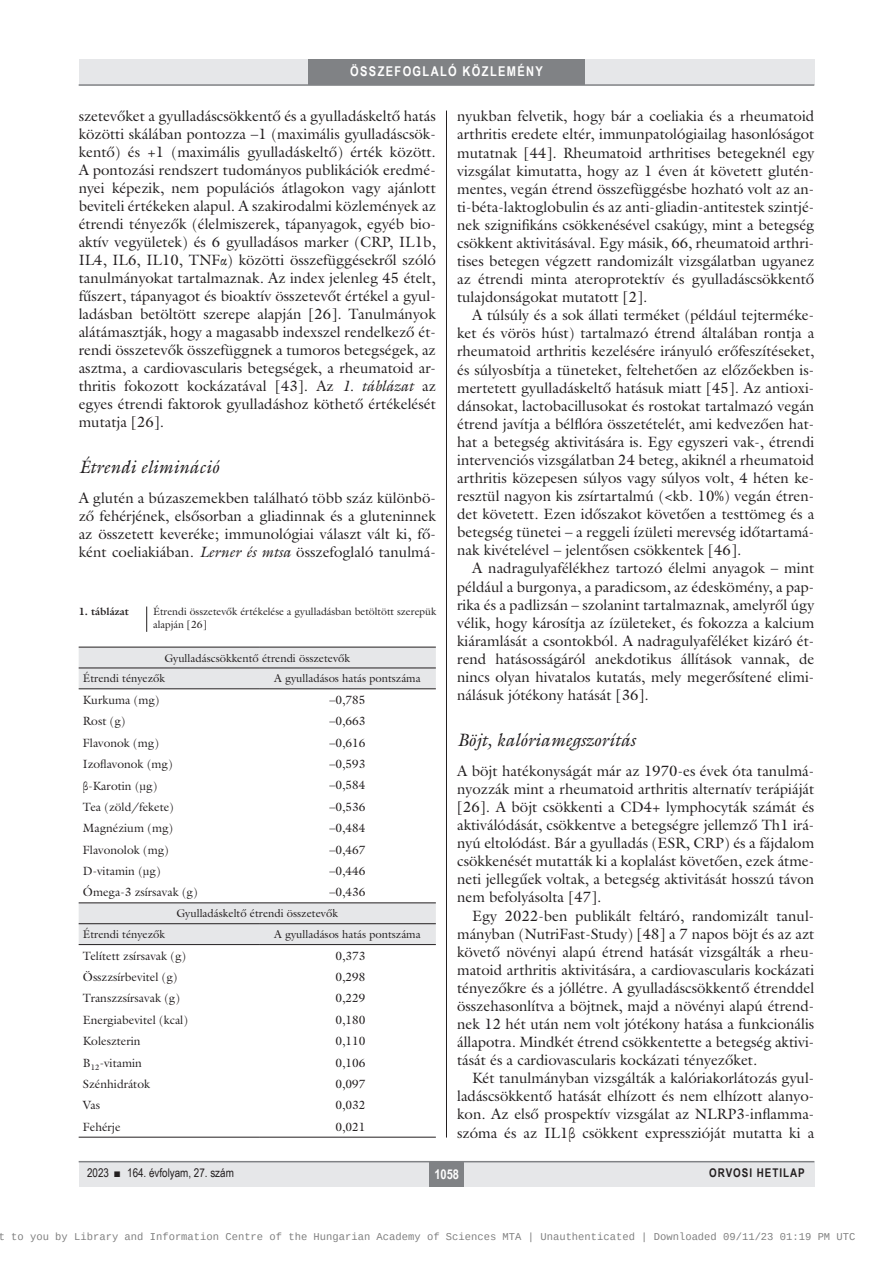
<style>
.page{position:relative;width:893px;height:1263px;background:#fff}
.page>*{position:absolute;margin:0;border:0;box-sizing:border-box;transform-origin:0 0}
.alcimkurziv{font:italic 18px "Galliard Reg";color:#231f20}
.Body_tompa{font:15px/18px "Galliard Reg";color:#231f20;text-align:justify}
.Body_Text{font:15px/18.1px "Galliard Reg";color:#231f20;text-align:justify}
.t1{font:700 13.5px "Arial Narrow";letter-spacing:.1em;color:#fff}
.tabla{font:12px "Galliard Reg";color:#231f20}
.t2{font:12px "Arial Narrow";color:#231f20}
.t3{font:700 12px "Arial Narrow";letter-spacing:.08em;color:#231f20}
.tablafej{font:11.25px "Galliard Reg";color:#231f20}
.t4{font:10.5px "Liberation Mono";color:rgb(0 0 0/.5)}
.kepalairas2{font:10.5px/13.5px "Galliard Reg";color:#231f20}
.kepalairas1{font:700 10.5px "Galliard Reg";color:#231f20}
.s1{font-family:"Garamond Premr Pro"}
.s2{font-style:italic}
</style>
<div class="page">
<div style="left:79px;top:1161px;width:735px;height:25px;background:#e6e7e9"></div>
<hr style="left:79px;top:1161px;width:735px;height:1px;background:#808285">
<div style="left:430px;top:1161px;width:34px;height:25px;background:#808285"></div>
<div style="left:79px;top:60px;width:735px;height:25px;background:#e6e7e9"></div>
<div style="left:308px;top:60px;width:277px;height:25px;background:#808285"></div>
<hr style="left:79px;top:84px;width:735px;height:2px;background:#808285">
<hr style="left:446px;top:111px;width:1px;height:1026px;background:#231f20">
<svg style="left:146px;top:606px;width:1px;height:26px"></svg>
<svg style="left:79px;top:648px;width:357px;height:296px"></svg>
<hr style="left:79px;top:668px;width:180px;height:1px;background:#231f20">
<hr style="left:259px;top:668px;width:177px;height:1px;background:#231f20">
<hr style="left:79px;top:923px;width:180px;height:1px;background:#231f20">
<hr style="left:259px;top:923px;width:177px;height:1px;background:#231f20">
<hr style="left:79px;top:647px;width:180px;height:1px;background:#231f20">
<hr style="left:259px;top:647px;width:177px;height:1px;background:#231f20">
<hr style="left:79px;top:688px;width:180px;height:1px;background:#231f20">
<hr style="left:259px;top:688px;width:177px;height:1px;background:#231f20">
<hr style="left:79px;top:902px;width:180px;height:1px;background:#231f20">
<hr style="left:259px;top:902px;width:177px;height:1px;background:#231f20">
<hr style="left:79px;top:944px;width:180px;height:1px;background:#231f20">
<hr style="left:259px;top:944px;width:177px;height:1px;background:#231f20">
<hr style="left:79px;top:1137px;width:180px;height:1px;background:#231f20">
<hr style="left:259px;top:1137px;width:177px;height:1px;background:#231f20">
<p class="t1" style="left:350px;top:61px;width:194px">ÖSSZEFOGLALÓ KÖZLEMÉNY</p>
<p class="Body_tompa" style="left:79px;top:107px;width:359px">szetevőket a gyulladáscsökkentő és a gyulladáskeltő hatás közötti skálában pontozza –1 (maximális gyulladáscsök&shy;kentő) és +1 (maximális gyulladáskeltő) érték között.<br>A pontozási rendszert tudományos publikációk eredmé&shy;nyei képezik, nem populációs átlagokon vagy ajánlott beviteli értékeken alapul. A szakirodalmi közlemények az étrendi tényezők (élelmiszerek, tápanyagok, egyéb bio&shy;aktív vegyületek) és 6 gyulladásos marker (CRP, IL1b, IL4, IL6, IL10, TNF<span class="s1">α</span>) közötti összefüggésekről szóló tanulmányokat tartalmaznak. Az index jelenleg 45 ételt, fűszert, tápanyagot és bioaktív összetevőt értékel a gyul&shy;ladásban betöltött szerepe alapján [26]. Tanulmányok alátámasztják, hogy a magasabb indexszel rendelkező ét&shy;rendi összetevők összefüggnek a tumoros betegségek, az asztma, a cardiovascularis betegségek, a rheumatoid ar&shy;thritis fokozott kockázatával [43]. Az <span class="s2">1. táblázat</span> az egyes étrendi faktorok gyulladáshoz köthető értékelését mutatja [26].</p>
<p class="alcimkurziv" style="left:79px;top:456px;width:142px">Étrendi elimináció</p>
<p class="Body_tompa" style="left:79px;top:489px;width:359px">A glutén a búzaszemekben található több száz különbö&shy;ző fehérjének, elsősorban a gliadinnak és a gluteninnek az összetett keveréke; immunológiai választ vált ki, fő&shy;ként coeliakiában. <span class="s2">Lerner és mtsa</span> összefoglaló tanulmá-</p>
<p class="Body_tompa" style="left:457px;top:107px;width:359px">nyukban felvetik, hogy bár a coeliakia és a rheumatoid arthritis eredete eltér, immunpatológiailag hasonlóságot mutatnak [44]. Rheumatoid arthritises betegeknél egy vizsgálat kimutatta, hogy az 1 éven át követett glutén&shy;mentes, vegán étrend összefüggésbe hozható volt az an&shy;ti-béta-laktoglobulin és az anti-gliadin-antitestek szintjé&shy;nek szignifikáns csökkenésével csakúgy, mint a betegség csökkent aktivitásával. Egy másik, 66, rheumatoid arthri&shy;tises betegen végzett randomizált vizsgálatban ugyanez az étrendi minta ateroprotektív és gyulladáscsökkentő tulajdonságokat mutatott [2].</p>
<p class="Body_Text" style="left:457px;top:306px;width:359px;text-indent:15px">A túlsúly és a sok állati terméket (például tejterméke&shy;ket és vörös húst) tartalmazó étrend általában rontja a rheumatoid arthritis kezelésére irányuló erőfeszítéseket, és súlyosbítja a tüneteket, feltehetően az előzőekben is&shy;mertetett gyulladáskeltő hatásuk miatt [45]. Az antioxi&shy;dánsokat, lactobacillusokat és rostokat tartalmazó vegán étrend javítja a bélflóra összetételét, ami kedvezően hat&shy;hat a betegség aktivitására is. Egy egyszeri vak-, étrendi intervenciós vizsgálatban 24 beteg, akiknél a rheumatoid arthritis közepesen súlyos vagy súlyos volt, 4 héten ke&shy;resztül nagyon kis zsírtartalmú (&lt;kb. 10%) vegán étren&shy;det követett. Ezen időszakot követően a testtömeg és a betegség tünetei – a reggeli ízületi merevség időtartamá&shy;nak kivételével – jelentősen csökkentek [46].</p>
<p class="Body_Text" style="left:457px;top:559px;width:359px;text-indent:15px">A nadragulyafélékhez tartozó élelmi anyagok – mint például a burgonya, a paradicsom, az édeskömény, a pap&shy;rika és a padlizsán – szolanint tartalmaznak, amelyről úgy vélik, hogy károsítja az ízületeket, és fokozza a kalcium kiáramlását a csontokból. A nadragulyaféléket kizáró ét&shy;rend hatásosságáról anekdotikus állítások vannak, de nincs olyan hivatalos kutatás, mely megerősítené elimi&shy;nálásuk jótékony hatását [36].</p>
<p class="alcimkurziv" style="left:457px;top:728px;width:180px">Böjt, kalóriamegszorítás</p>
<p class="Body_tompa" style="left:457px;top:761px;width:359px">A böjt hatékonyságát már az 1970-es évek óta tanulmá&shy;nyozzák mint a rheumatoid arthritis alternatív terápiáját [26]. A böjt csökkenti a CD4+ lymphocyták számát és aktiválódását, csökkentve a betegségre jellemző Th1 irá&shy;nyú eltolódást. Bár a gyulladás (ESR, CRP) és a fájdalom csökkenését mutatták ki a koplalást követően, ezek átme&shy;neti jellegűek voltak, a betegség aktivitását hosszú távon nem befolyásolta [47].</p>
<p class="Body_Text" style="left:457px;top:906px;width:359px;text-indent:15px">Egy 2022-ben publikált feltáró, randomizált tanul&shy;mányban (NutriFast-Study) [48] a 7 napos böjt és az azt követő növényi alapú étrend hatását vizsgálták a rheu&shy;matoid arthritis aktivitására, a cardiovascularis kockázati tényezőkre és a jóllétre. A gyulladáscsökkentő étrenddel összehasonlítva a böjtnek, majd a növényi alapú étrend&shy;nek 12 hét után nem volt jótékony hatása a funkcionális állapotra. Mindkét étrend csökkentette a betegség aktivi&shy;tását és a cardiovascularis kockázati tényezőket.</p>
<p class="Body_Text" style="left:457px;top:1069px;width:359px;text-indent:15px">Két tanulmányban vizsgálták a kalóriakorlátozás gyul&shy;ladáscsökkentő hatását elhízott és nem elhízott alanyo&shy;kon. Az első prospektív vizsgálat az NLRP3-inflamma&shy;szóma és az IL1<span class="s1">β</span> csökkent expresszióját mutatta ki a</p>
<p class="kepalairas1" style="left:79px;top:604px;width:52px">1. táblázat</p>
<p class="kepalairas2" style="left:153px;top:604px;width:285px">Étrendi összetevők értékelése a gyulladásban betöltött szerepük alapján [26]</p>
<p class="tablafej" style="left:164px;top:651px;width:187px">Gyulladáscsökkentő étrendi összetevők</p>
<p class="tablafej" style="left:83px;top:671px;width:84px">Étrendi tényezők</p>
<p class="tablafej" style="left:274px;top:671px;width:148px">A gyulladásos hatás pontszáma</p>
<p class="tabla" style="left:83px;top:692px;width:78px">Kurkuma (mg)</p>
<p class="tabla" style="left:329px;top:692px;width:38px">–0,785</p>
<p class="tabla" style="left:83px;top:714px;width:44px">Rost (g)</p>
<p class="tabla" style="left:329px;top:714px;width:38px">–0,663</p>
<p class="tabla" style="left:83px;top:735px;width:78px">Flavonok (mg)</p>
<p class="tabla" style="left:329px;top:735px;width:38px">–0,616</p>
<p class="tabla" style="left:83px;top:756px;width:91px">Izoflavonok (mg)</p>
<p class="tabla" style="left:329px;top:756px;width:38px">–0,593</p>
<p class="tabla" style="left:83px;top:778px;width:76px"><span class="s1">β</span>-Karotin (µg)</p>
<p class="tabla" style="left:329px;top:778px;width:38px">–0,584</p>
<p class="tabla" style="left:83px;top:799px;width:92px">Tea (zöld/fekete)</p>
<p class="tabla" style="left:329px;top:799px;width:38px">–0,536</p>
<p class="tabla" style="left:83px;top:821px;width:92px">Magnézium (mg)</p>
<p class="tabla" style="left:329px;top:821px;width:38px">–0,484</p>
<p class="tabla" style="left:83px;top:842px;width:87px">Flavonolok (mg)</p>
<p class="tabla" style="left:329px;top:842px;width:38px">–0,467</p>
<p class="tabla" style="left:83px;top:863px;width:79px">D-vitamin (µg)</p>
<p class="tabla" style="left:329px;top:863px;width:38px">–0,446</p>
<p class="tabla" style="left:83px;top:885px;width:116px">Ómega-3 zsírsavak (g)</p>
<p class="tabla" style="left:329px;top:885px;width:38px">–0,436</p>
<p class="tablafej" style="left:177px;top:906px;width:163px">Gyulladáskeltő étrendi összetevők</p>
<p class="tablafej" style="left:83px;top:927px;width:84px">Étrendi tényezők</p>
<p class="tablafej" style="left:274px;top:927px;width:148px">A gyulladásos hatás pontszáma</p>
<p class="tabla" style="left:83px;top:948px;width:105px">Telített zsírsavak (g)</p>
<p class="tabla" style="left:335px;top:948px;width:32px">0,373</p>
<p class="tabla" style="left:83px;top:969px;width:96px">Összzsírbevitel (g)</p>
<p class="tabla" style="left:335px;top:969px;width:32px">0,298</p>
<p class="tabla" style="left:83px;top:991px;width:99px">Transzzsírsavak (g)</p>
<p class="tabla" style="left:335px;top:991px;width:32px">0,229</p>
<p class="tabla" style="left:83px;top:1012px;width:107px">Energiabevitel (kcal)</p>
<p class="tabla" style="left:335px;top:1012px;width:32px">0,180</p>
<p class="tabla" style="left:83px;top:1033px;width:59px">Koleszterin</p>
<p class="tabla" style="left:335px;top:1033px;width:32px">0,110</p>
<p class="tabla" style="left:83px;top:1055px;width:61px">B<sub>12</sub>-vitamin</p>
<p class="tabla" style="left:335px;top:1055px;width:32px">0,106</p>
<p class="tabla" style="left:83px;top:1076px;width:69px">Szénhidrátok</p>
<p class="tabla" style="left:335px;top:1076px;width:32px">0,097</p>
<p class="tabla" style="left:83px;top:1098px;width:19px">Vas</p>
<p class="tabla" style="left:335px;top:1098px;width:32px">0,032</p>
<p class="tabla" style="left:83px;top:1119px;width:39px">Fehérje</p>
<p class="tabla" style="left:335px;top:1119px;width:32px">0,021</p>
<p class="t2" style="left:87px;top:1164px;width:148px">2023 ■ 164. évfolyam, 27. szám</p>
<p class="t1" style="left:434px;top:1163px;width:26px">1058</p>
<p class="t3" style="left:709px;top:1164px;width:97px">ORVOSI HETILAP</p>
<p class="t4" style="left:-1px;top:1232px;width:858px">t to you by Library and Information Centre of the Hungarian Academy of Sciences MTA | Unauthenticated | Downloaded 09/11/23 01:19 PM UTC</p>
</div>
